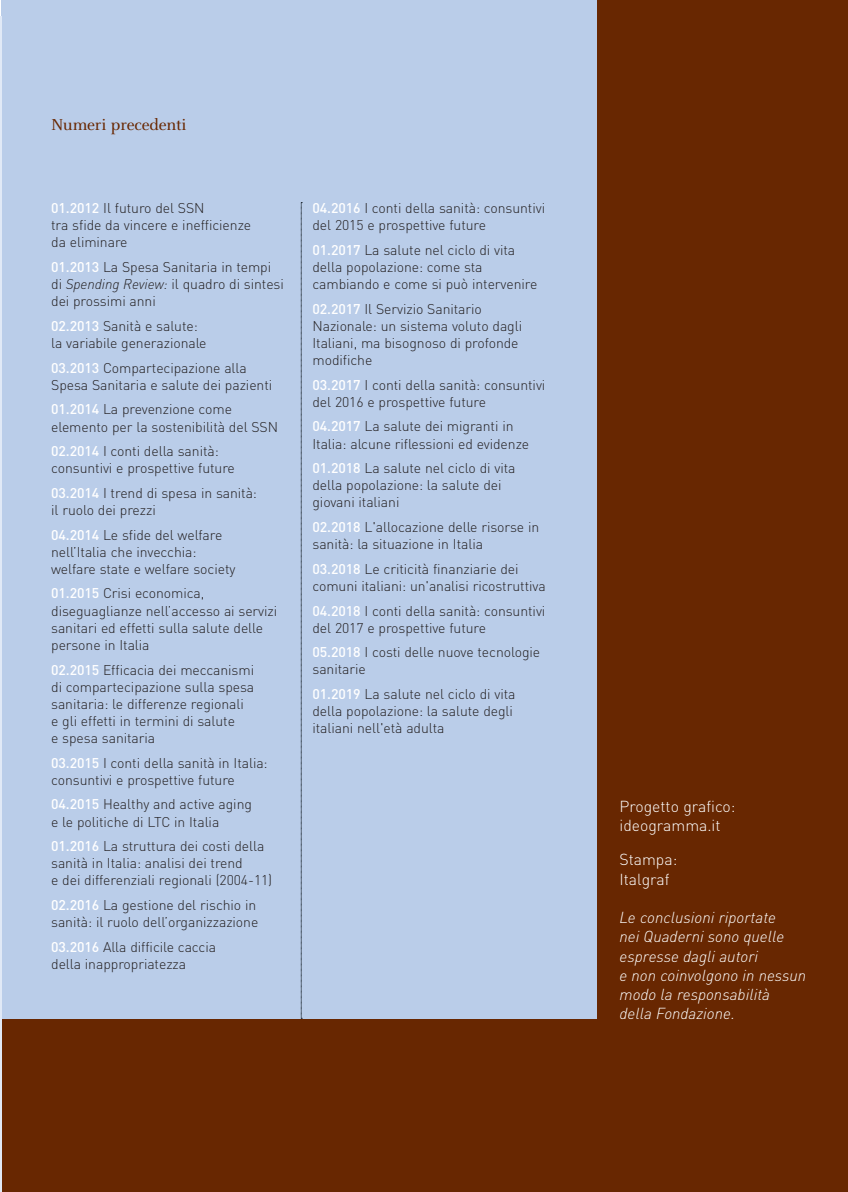
<style>
.page{position:relative;width:848px;height:1192px;background:#fff}
.page>*{position:absolute;margin:0;border:0;box-sizing:border-box;transform-origin:0 0}
.t1{font:17.5px "Celeste OT";letter-spacing:-.01em;color:#682701}
.t2{font:italic 300 15.75px/19.2px "DINOT";color:#fff}
.t3{font:300 15.75px/19.2px "DINOT";color:#fff}
.t4{font:300 14px/17.2px "DINOT";letter-spacing:-.005em;color:#231f20}
.s1{font-weight:500;color:#fff}
.s2{font-style:italic}
</style>
<div class="page">
<div style="left:2px;top:0;width:845px;height:1192px;background:#682701"></div>
<div style="left:2px;top:0;width:595px;height:1018px;background:#bacde9"></div>
<svg style="left:301px;top:202px;width:1px;height:817px"></svg>
<hr style="left:0;top:16px;width:2px;height:1176px;background:#e1e9f6">
<p class="t1" style="left:51px;top:115px;width:137px">Numeri precedenti</p>
<p class="t4" style="left:51px;top:199px;width:201px"><span class="s1">01.2012</span> Il futuro del SSN<br>tra sfide da vincere e inefficienze da eliminare</p>
<p class="t4" style="left:51px;top:258px;width:234px"><span class="s1">01.2013</span> La Spesa Sanitaria in tempi di <span class="s2">Spending Review:</span> il quadro di sintesi dei prossimi anni</p>
<p class="t4" style="left:51px;top:317px;width:157px"><span class="s1">02.2013</span> Sanità e salute: la variabile generazionale</p>
<p class="t4" style="left:51px;top:358px;width:222px"><span class="s1">03.2013</span> Compartecipazione alla<br>Spesa Sanitaria e salute dei pazienti</p>
<p class="t4" style="left:51px;top:400px;width:228px"><span class="s1">01.2014</span> La prevenzione come elemento per la sostenibilità del SSN</p>
<p class="t4" style="left:51px;top:442px;width:185px"><span class="s1">02.2014</span> I conti della sanità: consuntivi e prospettive future</p>
<p class="t4" style="left:51px;top:484px;width:207px"><span class="s1">03.2014</span> I trend di spesa in sanità: il ruolo dei prezzi</p>
<p class="t4" style="left:51px;top:525px;width:186px"><span class="s1">04.2014</span> Le sfide del welfare nell’Italia che invecchia: welfare state e welfare society</p>
<p class="t4" style="left:51px;top:584px;width:227px"><span class="s1">01.2015</span> Crisi economica, diseguaglianze nell’accesso ai servizi sanitari ed effetti sulla salute delle persone in Italia</p>
<p class="t4" style="left:51px;top:660px;width:205px"><span class="s1">02.2015</span> Efficacia dei meccanismi di compartecipazione sulla spesa sanitaria: le differenze regionali e gli effetti in termini di salute<br>e spesa sanitaria</p>
<p class="t4" style="left:51px;top:753px;width:218px"><span class="s1">03.2015</span> I conti della sanità in Italia: consuntivi e prospettive future</p>
<p class="t4" style="left:51px;top:795px;width:202px"><span class="s1">04.2015</span> Healthy and active aging e le politiche di LTC in Italia</p>
<p class="t4" style="left:51px;top:837px;width:222px"><span class="s1">01.2016</span> La struttura dei costi della sanità in Italia: analisi dei trend<br>e dei differenziali regionali (2004-11)</p>
<p class="t4" style="left:51px;top:896px;width:209px"><span class="s1">02.2016</span> La gestione del rischio in sanità: il ruolo dell’organizzazione</p>
<p class="t4" style="left:51px;top:938px;width:166px"><span class="s1">03.2016</span> Alla difficile caccia della inappropriatezza</p>
<p class="t4" style="left:312px;top:199px;width:234px"><span class="s1">04.2016</span> I conti della sanità: consuntivi del 2015 e prospettive future</p>
<p class="t4" style="left:312px;top:241px;width:226px"><span class="s1">01.2017</span> La salute nel ciclo di vita della popolazione: come sta cambiando e come si può intervenire</p>
<p class="t4" style="left:312px;top:299px;width:211px"><span class="s1">02.2017</span> Il Servizio Sanitario<br>Nazionale: un sistema voluto dagli<br>Italiani, ma bisognoso di profonde modifiche</p>
<p class="t4" style="left:312px;top:375px;width:234px"><span class="s1">03.2017</span> I conti della sanità: consuntivi del 2016 e prospettive future</p>
<p class="t4" style="left:312px;top:417px;width:218px"><span class="s1">04.2017</span> La salute dei migranti in<br>Italia: alcune riflessioni ed evidenze</p>
<p class="t4" style="left:312px;top:459px;width:204px"><span class="s1">01.2018</span> La salute nel ciclo di vita della popolazione: la salute dei giovani italiani</p>
<p class="t4" style="left:312px;top:518px;width:228px"><span class="s1">02.2018</span> L'allocazione delle risorse in sanità: la situazione in Italia</p>
<p class="t4" style="left:312px;top:560px;width:235px"><span class="s1">03.2018</span> Le criticità finanziarie dei comuni italiani: un'analisi ricostruttiva</p>
<p class="t4" style="left:312px;top:601px;width:234px"><span class="s1">04.2018</span> I conti della sanità: consuntivi del 2017 e prospettive future</p>
<p class="t4" style="left:312px;top:643px;width:229px"><span class="s1">05.2018</span> I costi delle nuove tecnologie sanitarie</p>
<p class="t4" style="left:312px;top:685px;width:204px"><span class="s1">01.2019</span> La salute nel ciclo di vita della popolazione: la salute degli italiani nell'età adulta</p>
<p class="t3" style="left:619px;top:796px;width:117px">Progetto grafico: ideogramma.it</p>
<p class="t3" style="left:619px;top:849px;width:59px">Stampa:<br>Italgraf</p>
<p class="t2" style="left:619px;top:907px;width:188px">Le conclusioni riportate<br>nei Quaderni sono quelle espresse dagli autori<br>e non coinvolgono in nessun modo la responsabilità della Fondazione.</p>
</div>
